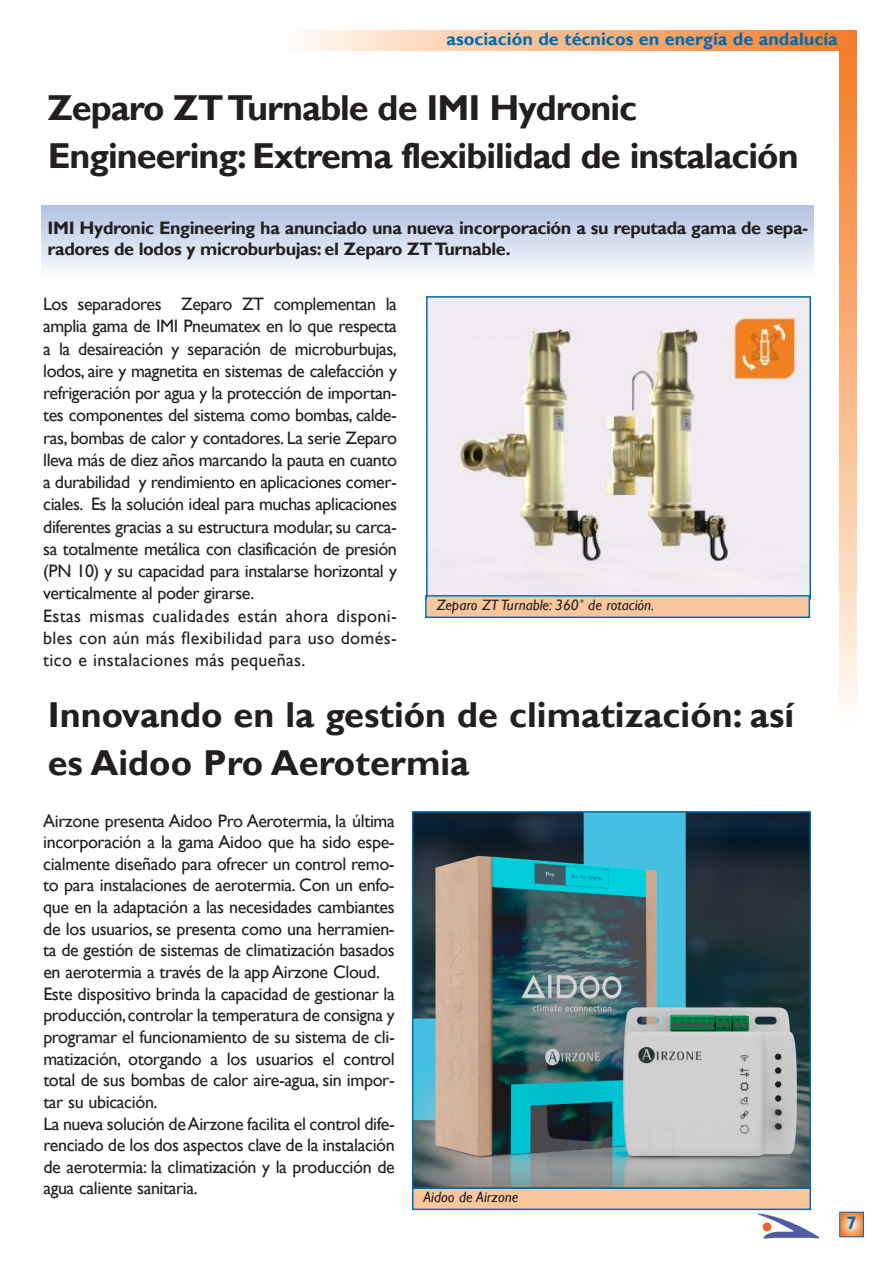
<style>
.page{position:relative;width:884px;height:1263px;background:#fff}
.page>*{position:absolute;margin:0;border:0;box-sizing:border-box;transform-origin:0 0}
.t1{font:700 36px/48px "Gill Sans";letter-spacing:-.03em;color:#231f20}
.t2{font:700 36px/48px "Gill Sans";color:#231f20}
.t3{font:18px/21.6px "Gill Sans";letter-spacing:-.02em;color:#231f20}
.t4{font:700 18px/21.6px "Gill Sans";letter-spacing:-.02em;color:#231f20}
.t5{font:700 18px "Gill Sans";color:#006aad}
.t6{font:italic 15px "Gill Sans";color:#231f20}
</style>
<div class="page">
<svg style="left:841px;top:1213px;width:20px;height:22px"></svg>
<div style="left:839px;top:1211px;width:24px;height:26px;border:1px solid #006aad"></div>
<img style="left:758px;top:1213px;width:60px;height:25px">
<div style="left:839px;top:51px;width:17px;height:680px;background:linear-gradient(to bottom,#f47924,#fffaf3)"></div>
<div style="left:282px;top:31px;width:574px;height:20px;background:linear-gradient(to right,#fffbf4,#f47a24)"></div>
<div style="left:42px;top:205px;width:772px;height:71px;background:linear-gradient(to bottom,#b0c1e0,#fbfcfe)"></div>
<img style="left:429px;top:299px;width:379px;height:296px">
<div style="left:426px;top:296px;width:385px;height:303px;border:2px solid #006aad"></div>
<div style="left:426px;top:596px;width:382px;height:20px;background:#fbc69c"></div>
<div style="left:425px;top:595px;width:385px;height:23px;border:2px solid #006aad"></div>
<img style="left:415px;top:814px;width:393px;height:372px">
<div style="left:412px;top:811px;width:399px;height:378px;border:2px solid #006aad"></div>
<div style="left:413px;top:1188px;width:396px;height:20px;background:#fbc69c"></div>
<div style="left:412px;top:1187px;width:399px;height:23px;border:2px solid #006aad"></div>
<p class="t5" style="left:446px;top:28px;width:393px">asociación de técnicos en energía de andalucía</p>
<h1 class="t1" style="left:48px;top:83px;width:752px">Zeparo ZTTurnable de IMI Hydronic<br>Engineering: Extrema flexibilidad de instalación</h1>
<p class="t4" style="left:48px;top:217px;width:762px">IMI Hydronic Engineering ha anunciado una nueva incorporación a su reputada gama de sepa&shy;radores de lodos y microburbujas: el Zeparo ZTTurnable.</p>
<p class="t3" style="left:43px;top:293px;width:355px;line-height:22.2px">Los separadores Zeparo ZT complementan la amplia gama de IMI Pneumatex en lo que respecta a la desaireación y separación de microburbujas, lodos, aire y magnetita en sistemas de calefacción y refrigeración por agua y la protección de importan&shy;tes componentes del sistema como bombas, calde&shy;ras, bombas de calor y contadores. La serie Zeparo lleva más de diez años marcando la pauta en cuanto a durabilidad y rendimiento en aplicaciones comer&shy;ciales. Es la solución ideal para muchas aplicaciones diferentes gracias a su estructura modular, su carca&shy;sa totalmente metálica con clasificación de presión (PN 10) y su capacidad para instalarse horizontal y verticalmente al poder girarse.<br>Estas mismas cualidades están ahora disponi&shy;bles con aún más flexibilidad para uso domés&shy;tico e instalaciones más pequeñas.</p>
<p class="t6" style="left:436px;top:596px;width:219px">Zeparo ZT Turnable: 360˚ de rotación.</p>
<h1 class="t2" style="left:48px;top:691px;width:748px">Innovando en la gestión de climatización: así es Aidoo Pro Aerotermia</h1>
<p class="t3" style="left:43px;top:809px;width:353px">Airzone presenta Aidoo Pro Aerotermia, la última incorporación a la gama Aidoo que ha sido espe&shy;cialmente diseñado para ofrecer un control remo&shy;to para instalaciones de aerotermia. Con un enfo&shy;que en la adaptación a las necesidades cambiantes de los usuarios, se presenta como una herramien&shy;ta de gestión de sistemas de climatización basados en aerotermia a través de la app Airzone Cloud.<br>Este dispositivo brinda la capacidad de gestionar la producción,controlar la temperatura de consigna y programar el funcionamiento de su sistema de cli&shy;matización, otorgando a los usuarios el control total de sus bombas de calor aire-agua, sin impor&shy;tar su ubicación.<br>La nueva solución deAirzone facilita el control dife&shy;renciado de los dos aspectos clave de la instalación de aerotermia: la climatización y la producción de agua caliente sanitaria.</p>
<p class="t6" style="left:423px;top:1188px;width:96px">Aidoo de Airzone</p>
<p class="t5" style="left:846px;top:1212px;width:11px">7</p>
</div>
